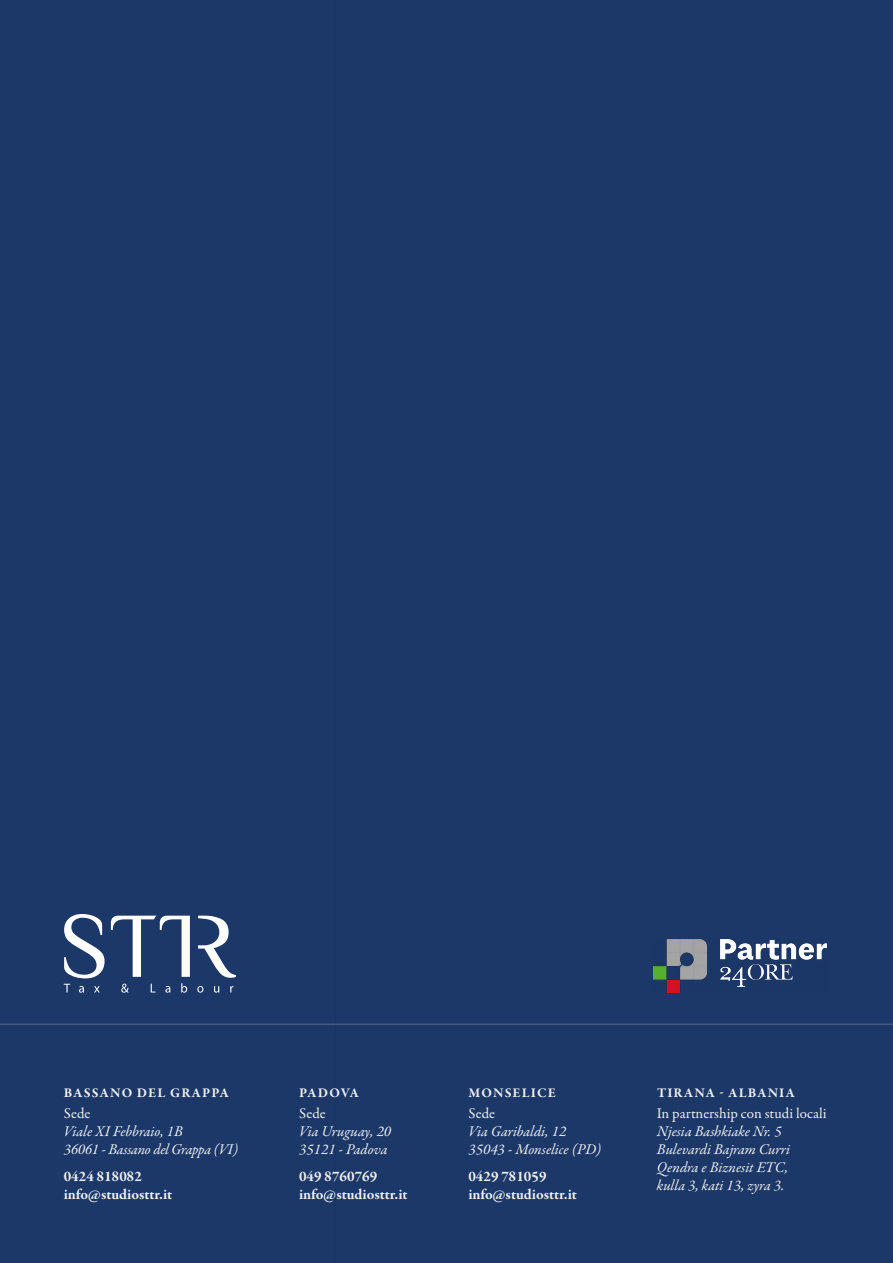
<style>
.page{position:relative;width:893px;height:1263px;background:#1c3869}
.page>*{position:absolute;margin:0;border:0;box-sizing:border-box;transform-origin:0 0}
.t1{font:italic 15px/18px "Garamond Premr Pro";letter-spacing:-.005em;color:#eeefef}
.t2{font:700 15px/18px "Garamond Premr Pro";color:#eeefef}
.t3{font:15px "Garamond Premr Pro";color:#eeefef}
.t4{font:700 13.5px "Garamond Premr Pro";letter-spacing:.08em;color:#eeefef}
</style>
<div class="page">
<svg style="left:64px;top:914px;width:41px;height:64px"></svg>
<svg style="left:198px;top:916px;width:38px;height:62px"></svg>
<svg style="left:111px;top:916px;width:79px;height:61px"></svg>
<svg style="left:64px;top:984px;width:6px;height:8px"></svg>
<svg style="left:79px;top:986px;width:5px;height:7px"></svg>
<svg style="left:94px;top:986px;width:6px;height:6px"></svg>
<svg style="left:121px;top:983px;width:8px;height:10px"></svg>
<svg style="left:151px;top:984px;width:5px;height:8px"></svg>
<svg style="left:165px;top:986px;width:5px;height:7px"></svg>
<svg style="left:181px;top:983px;width:6px;height:10px"></svg>
<svg style="left:197px;top:986px;width:6px;height:7px"></svg>
<svg style="left:214px;top:986px;width:5px;height:7px"></svg>
<svg style="left:230px;top:986px;width:3px;height:6px"></svg>
<img style="left:654px;top:939px;width:172px;height:54px">
<hr style="left:0;top:1024px;width:893px;height:1px;background:#eeefef">
<p class="t4" style="left:64px;top:1085px;width:167px">BASSANO DEL GRAPPA</p>
<p class="t3" style="left:64px;top:1104px;width:28px">Sede</p>
<p class="t1" style="left:64px;top:1123px;width:176px">Viale XI Febbraio, 1B<br>36061 - Bassano del Grappa (VI)</p>
<p class="t2" style="left:64px;top:1168px;width:110px">0424 818082 info@studiosttr.it</p>
<p class="t4" style="left:299px;top:1085px;width:61px">PADOVA</p>
<p class="t3" style="left:299px;top:1104px;width:28px">Sede</p>
<p class="t1" style="left:299px;top:1123px;width:94px">Via Uruguay, 20<br>35121 - Padova</p>
<p class="t2" style="left:299px;top:1168px;width:110px">049 8760769 info@studiosttr.it</p>
<p class="t4" style="left:468px;top:1085px;width:89px">MONSELICE</p>
<p class="t3" style="left:468px;top:1104px;width:28px">Sede</p>
<p class="t1" style="left:468px;top:1123px;width:134px">Via Garibaldi, 12<br>35043 - Monselice (PD)</p>
<p class="t2" style="left:468px;top:1168px;width:110px">0429 781059 info@studiosttr.it</p>
<p class="t4" style="left:657px;top:1085px;width:139px">TIRANA - ALBANIA</p>
<p class="t3" style="left:657px;top:1104px;width:171px">In partnership con studi locali</p>
<p class="t1" style="left:657px;top:1123px;width:135px">Njesia Bashkiake Nr. 5<br>Bulevardi Bajram Curri<br>Qendra e Biznesit ETC, kulla 3, kati 13, zyra 3.</p>
</div>
